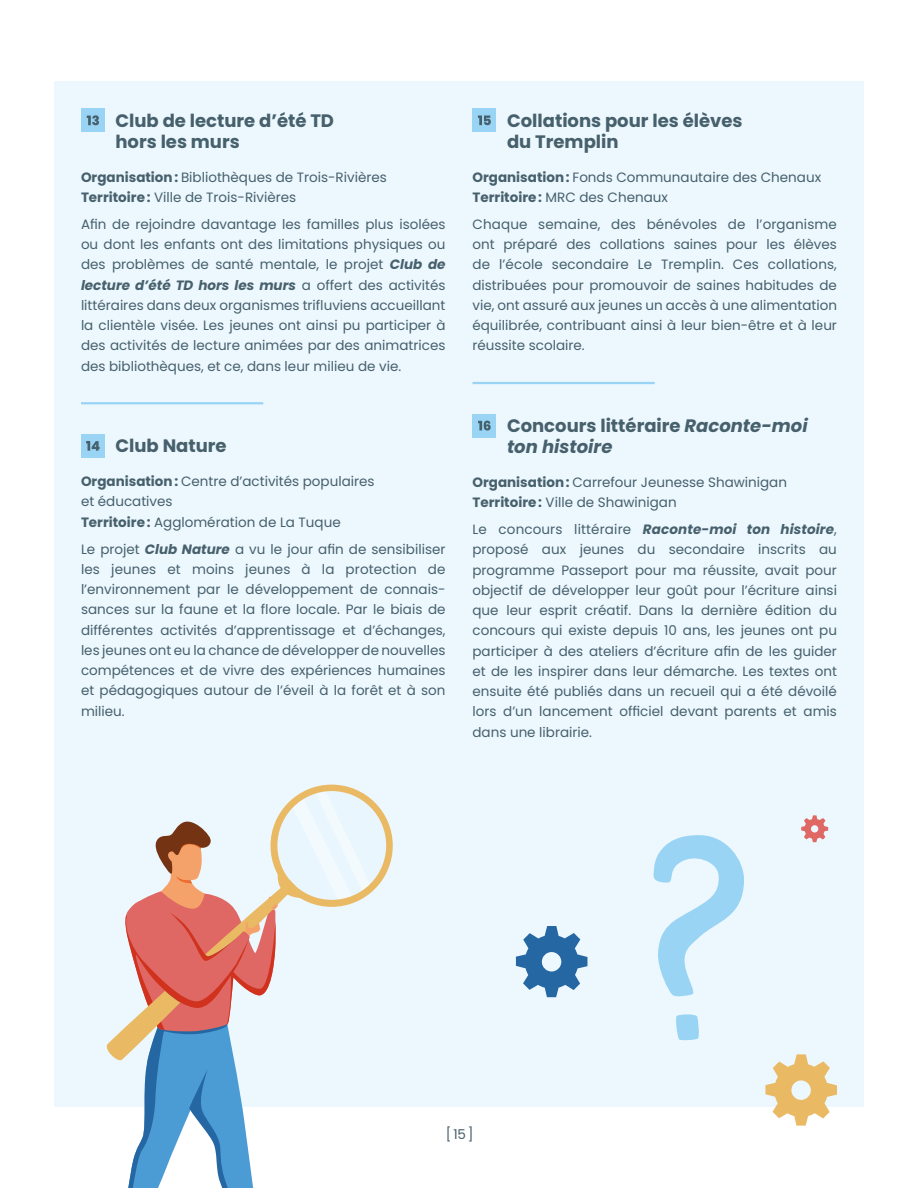
<style>
.page{position:relative;width:918px;height:1188px;background:#fff}
.page>*{position:absolute;margin:0;border:0;box-sizing:border-box;transform-origin:0 0}
.t1{font:700 18px/21px "Poppins";color:#46606c}
.t2{font:italic 700 18px/21px "Poppins";color:#46606c}
.t3{font:13.5px/20.2px "Poppins";color:#46606c}
.s1{font-weight:700}
.s2{font-weight:700;font-style:italic}
.s3{font-style:normal}
</style>
<div class="page">
<div style="left:54px;top:81px;width:810px;height:1026px;background:#ecf7fe"></div>
<div style="left:81px;top:108px;width:24px;height:24px;background:#99d4f5"></div>
<svg style="left:87px;top:115px;width:12px;height:10px"></svg>
<hr style="left:81px;top:402px;width:182px;height:2px;background:#99d4f5">
<div style="left:81px;top:434px;width:24px;height:24px;background:#99d4f5"></div>
<svg style="left:86px;top:441px;width:14px;height:10px"></svg>
<div style="left:472px;top:108px;width:24px;height:24px;background:#99d4f5"></div>
<svg style="left:478px;top:116px;width:13px;height:9px"></svg>
<hr style="left:472px;top:382px;width:183px;height:2px;background:#99d4f5">
<div style="left:472px;top:414px;width:24px;height:23px;background:#99d4f5"></div>
<svg style="left:478px;top:421px;width:13px;height:10px"></svg>
<svg style="left:106px;top:785px;width:287px;height:403px"></svg>
<svg style="left:516px;top:926px;width:71px;height:71px"></svg>
<svg style="left:765px;top:1054px;width:72px;height:72px"></svg>
<svg style="left:801px;top:815px;width:27px;height:27px"></svg>
<svg style="left:676px;top:1014px;width:23px;height:27px"></svg>
<svg style="left:653px;top:835px;width:91px;height:162px"></svg>
<h1 class="t1" style="left:116px;top:110px;width:220px">Club de lecture d’été TD hors les murs</h1>
<p class="t3" style="left:81px;top:167px;width:307px"><span class="s1">Organisation:</span> Bibliothèques de Trois-Rivières<br><span class="s1">Territoire:</span> Ville de Trois-Rivières</p>
<p class="t3" style="left:81px;top:214px;width:366px;text-align:justify">Afin de rejoindre davantage les familles plus isolées ou dont les enfants ont des limitations physiques ou des problèmes de santé mentale, le projet <span class="s2">Club de lecture d’été TD hors les murs</span> a offert des activités littéraires dans deux organismes trifluviens accueillant la clientèle visée. Les jeunes ont ainsi pu participer à des activités de lecture animées par des animatrices des bibliothèques, et ce, dans leur milieu de vie.</p>
<h1 class="t1" style="left:116px;top:436px;width:113px">Club Nature</h1>
<p class="t3" style="left:81px;top:471px;width:295px"><span class="s1">Organisation:</span> Centre d’activités populaires et éducatives<br><span class="s1">Territoire:</span> Agglomération de La Tuque</p>
<p class="t3" style="left:81px;top:539px;width:366px">Le projet <span class="s2">Club Nature</span> a vu le jour afin de sensibiliser les jeunes et moins jeunes à la protection de l’environnement par le développement de connais&shy;sances sur la faune et la flore locale. Par le biais de différentes activités d’apprentissage et d’échanges, les jeunes ont eu la chance de développer de nouvelles compétences et de vivre des expériences humaines et pédagogiques autour de l’éveil à la forêt et à son milieu.</p>
<h1 class="t1" style="left:507px;top:110px;width:237px">Collations pour les élèves du Tremplin</h1>
<p class="t3" style="left:472px;top:167px;width:350px"><span class="s1">Organisation:</span> Fonds Communautaire des Chenaux<br><span class="s1">Territoire:</span> MRC des Chenaux</p>
<p class="t3" style="left:472px;top:214px;width:366px;text-align:justify">Chaque semaine, des bénévoles de l’organisme ont préparé des collations saines pour les élèves de l’école secondaire Le Tremplin. Ces collations, distribuées pour promouvoir de saines habitudes de vie, ont assuré aux jeunes un accès à une alimentation équilibrée, contribuant ainsi à leur bien-être et à leur réussite scolaire.</p>
<h1 class="t2" style="left:507px;top:415px;width:302px"><span class="s3">Concours littéraire</span> Raconte-moi ton histoire</h1>
<p class="t3" style="left:472px;top:472px;width:316px"><span class="s1">Organisation:</span> Carrefour Jeunesse Shawinigan<br><span class="s1">Territoire:</span> Ville de Shawinigan</p>
<p class="t3" style="left:472px;top:519px;width:366px;text-align:justify">Le concours littéraire <span class="s2">Raconte-moi ton histoire</span>, proposé aux jeunes du secondaire inscrits au programme Passeport pour ma réussite, avait pour objectif de développer leur goût pour l’écriture ainsi que leur esprit créatif. Dans la dernière édition du concours qui existe depuis 10 ans, les jeunes ont pu participer à des ateliers d’écriture afin de les guider et de les inspirer dans leur démarche. Les textes ont ensuite été publiés dans un recueil qui a été dévoilé lors d’un lancement officiel devant parents et amis dans une librairie.</p>
<p class="t3" style="left:446px;top:1124px;width:29px">[15]</p>
</div>
